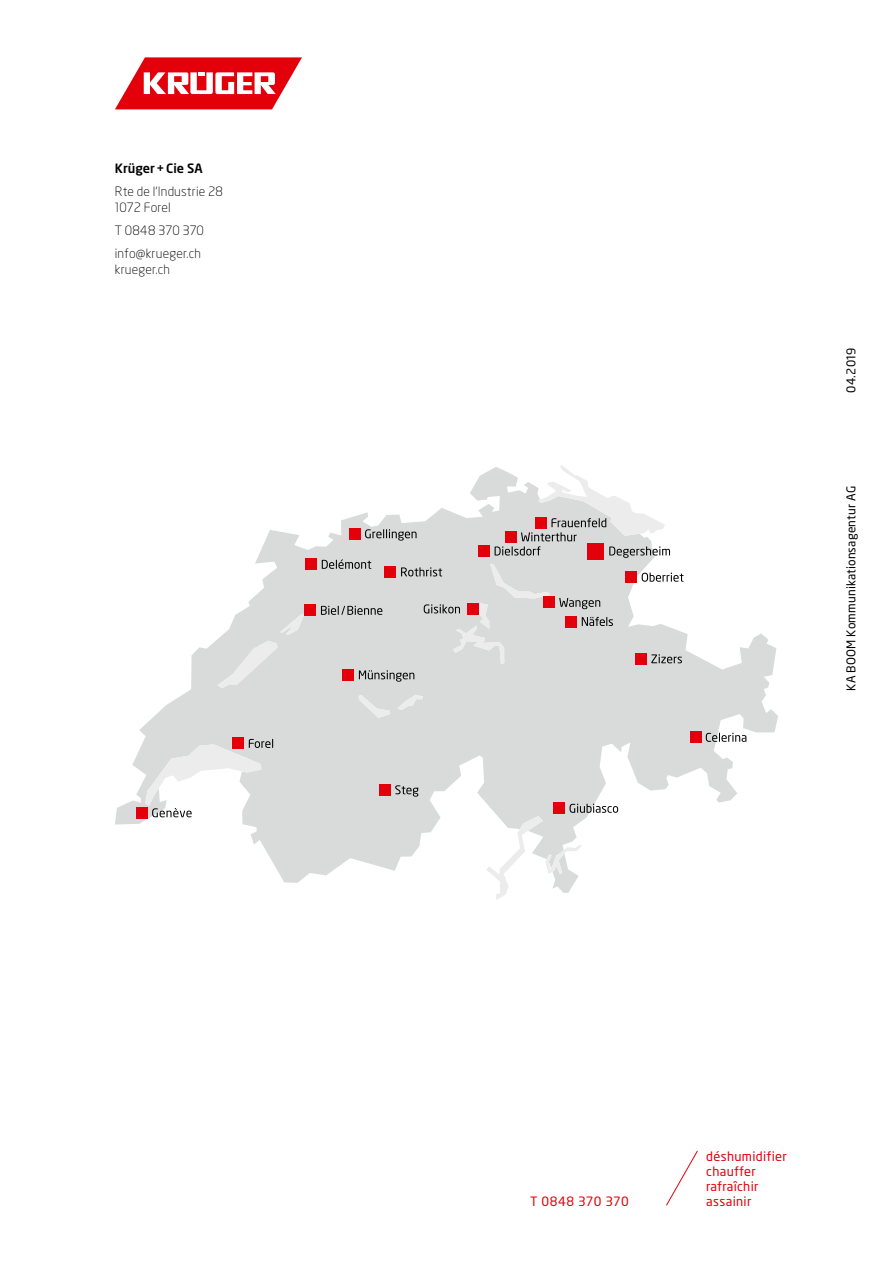
<style>
.page{position:relative;width:893px;height:1263px;background:#fff}
.page>*{position:absolute;margin:0;border:0;box-sizing:border-box;transform-origin:0 0}
.t1{font:300 12.75px/16.5px "Neo Sans Pro";letter-spacing:.015em;color:#000}
.t2{font:12.75px/15px "Neo Sans Pro";letter-spacing:.025em;color:#e3000b}
.t3{font:500 12.75px "Neo Sans Pro";color:#000}
.t4{font:12px "Neo Sans Pro";letter-spacing:.015em;color:#000}
</style>
<div class="page">
<svg style="left:666px;top:1150px;width:32px;height:56px"></svg>
<svg style="left:115px;top:57px;width:187px;height:52px"></svg>
<svg style="left:115px;top:467px;width:663px;height:416px;fill:#d9dada"></svg>
<svg style="left:218px;top:641px;width:60px;height:47px;background:#dedfdf"></svg>
<svg style="left:280px;top:614px;width:25px;height:21px"></svg>
<svg style="left:358px;top:695px;width:32px;height:23px"></svg>
<svg style="left:397px;top:695px;width:26px;height:15px"></svg>
<div style="left:626px;top:572px;width:11px;height:11px;background:#e3000b"></div>
<div style="left:543px;top:597px;width:12px;height:11px;background:#e3000b"></div>
<div style="left:635px;top:653px;width:12px;height:11px;background:#e3000b"></div>
<div style="left:478px;top:545px;width:12px;height:12px;background:#e3000b"></div>
<div style="left:385px;top:566px;width:11px;height:12px;background:#e3000b"></div>
<div style="left:349px;top:528px;width:11px;height:11px;background:#e3000b"></div>
<div style="left:553px;top:803px;width:12px;height:11px;background:#e3000b"></div>
<div style="left:379px;top:784px;width:11px;height:11px;background:#e3000b"></div>
<div style="left:690px;top:732px;width:11px;height:11px;background:#e3000b"></div>
<div style="left:343px;top:669px;width:11px;height:11px;background:#e3000b"></div>
<div style="left:233px;top:738px;width:11px;height:11px;background:#e3000b"></div>
<div style="left:305px;top:559px;width:12px;height:11px;background:#e3000b"></div>
<div style="left:305px;top:605px;width:11px;height:11px;background:#e3000b"></div>
<svg style="left:642px;top:573px;width:42px;height:9px"></svg>
<svg style="left:559px;top:598px;width:41px;height:11px"></svg>
<svg style="left:651px;top:654px;width:31px;height:9px"></svg>
<svg style="left:401px;top:564px;width:149px;height:100px;background:#d7d4d5"></svg>
<svg style="left:365px;top:529px;width:52px;height:12px"></svg>
<svg style="left:322px;top:559px;width:49px;height:10px"></svg>
<svg style="left:486px;top:804px;width:132px;height:96px"></svg>
<svg style="left:395px;top:785px;width:23px;height:12px"></svg>
<svg style="left:359px;top:670px;width:55px;height:12px"></svg>
<div style="left:136px;top:807px;width:11px;height:11px;background:#e3000b"></div>
<svg style="left:145px;top:739px;width:128px;height:78px"></svg>
<div style="left:588px;top:543px;width:16px;height:16px;background:#e3000b"></div>
<div style="left:565px;top:616px;width:12px;height:11px;background:#e3000b"></div>
<svg style="left:582px;top:617px;width:31px;height:9px"></svg>
<svg style="left:495px;top:465px;width:175px;height:93px"></svg>
<svg style="left:706px;top:733px;width:40px;height:9px"></svg>
<svg style="left:321px;top:606px;width:61px;height:9px"></svg>
<p class="t3" style="left:115px;top:160px;width:89px">Krüger+Cie SA</p>
<p class="t1" style="left:115px;top:182px;width:110px">Rte de l‘Industrie 28<br>1072 Forel</p>
<p class="t1" style="left:115px;top:219px;width:91px;line-height:22.8px">T 0848 370 370 info@krueger.ch</p>
<p class="t1" style="left:115px;top:261px;width:57px">krueger.ch</p>
<p class="t4" style="left:844px;top:393px;width:46px;rotate:-90deg">04.2019</p>
<p class="t4" style="left:844px;top:691px;width:206px;rotate:-90deg">KA BOOM Kommunikationsagentur AG</p>
<p class="t2" style="left:706px;top:1148px;width:82px">déshumidifier chauffer rafraîchir</p>
<p class="t2" style="left:530px;top:1193px;width:100px">T 0848 370 370</p>
<p class="t2" style="left:706px;top:1193px;width:47px">assainir</p>
</div>
